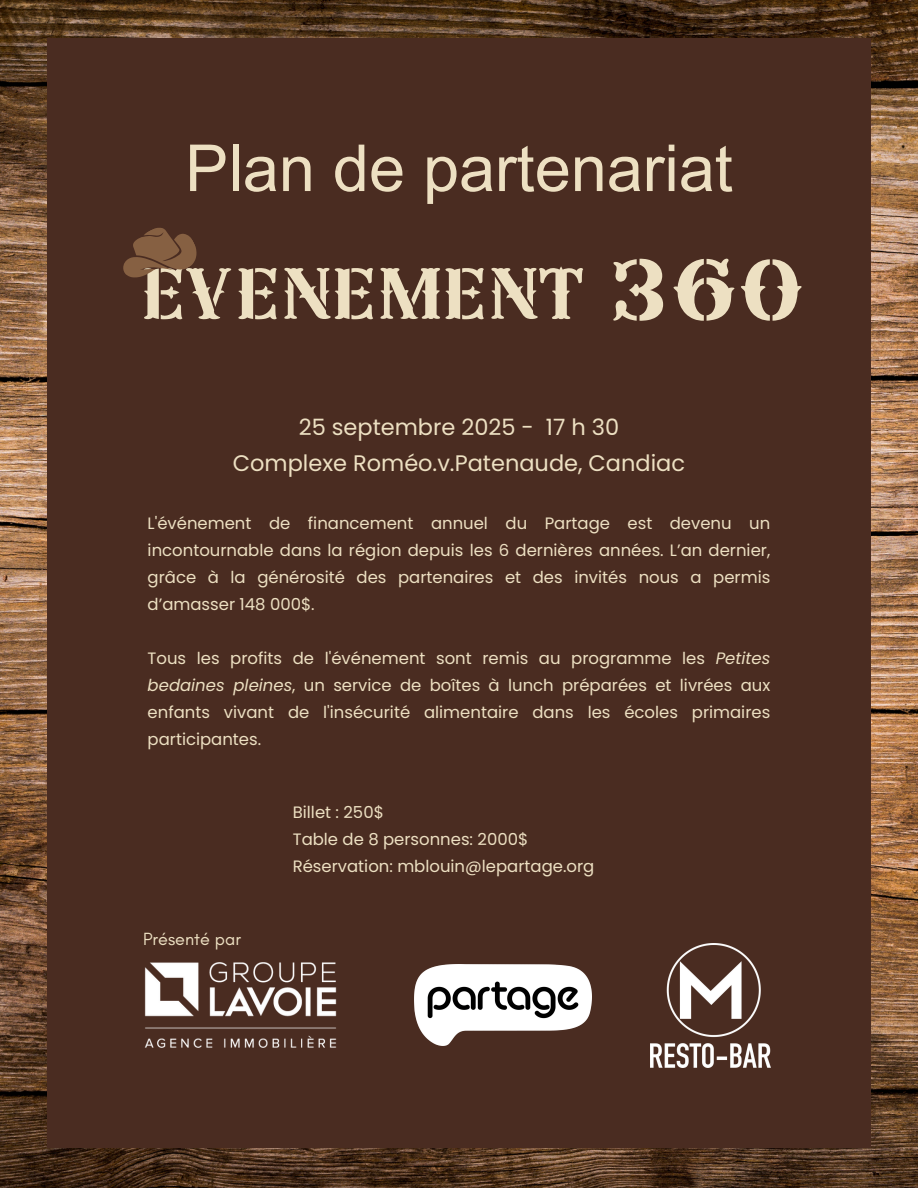
<style>
.page{position:relative;width:918px;height:1188px;background:#fff}
.page>*{position:absolute;margin:0;border:0;box-sizing:border-box;transform-origin:0 0}
.t1{font:149.7px "TS Country C NP";color:#ede0c2}
.t2{font:109.05px "TS Country C NP";color:#ede0c2}
.t3{font:64.8px "Arial MT Pro";color:#ede0c2}
.t4{font:22.5px/36px "Poppins";color:#ede0c2;text-align:center}
.t5{font:18px "Glacial Indifference";color:#ede0c2}
.t6{font:16.5px/27px "Poppins";color:#ede0c2;text-align:justify}
.s1{font-style:italic}
</style>
<div class="page">
<img style="left:0;top:0;width:918px;height:1188px">
<div style="left:47px;top:38px;width:824px;height:1110px;background:#4a2c21"></div>
<img style="left:414px;top:965px;width:177px;height:81px">
<img style="left:650px;top:943px;width:121px;height:124px">
<img style="left:144px;top:962px;width:193px;height:86px">
<svg style="left:123px;top:227px;width:74px;height:51px"></svg>
<h4 class="t3" style="left:185px;top:144px;width:549px">Plan de partenariat</h4>
<p class="t2" style="left:135px;top:237px;width:448px">EVENEMENT</p>
<p class="t1" style="left:600px;top:208px;width:199px">360</p>
<p class="t4" style="left:233px;top:409px;width:454px">25 septembre 2025 - 17 h 30<br>Complexe Roméo.v.Patenaude, Candiac</p>
<h3 class="t6" style="left:148px;top:509px;width:624px">L'événement de financement annuel du Partage est devenu un incontournable dans la région depuis les 6 dernières années. L’an dernier, grâce à la générosité des partenaires et des invités nous a permis d’amasser 148 000$.</h3>
<h1 class="t6" style="left:148px;top:644px;width:624px">Tous les profits de l'événement sont remis au programme les <span class="s1">Petites bedaines pleines</span>, un service de boîtes à lunch préparées et livrées aux enfants vivant de l'insécurité alimentaire dans les écoles primaires participantes.</h1>
<p class="t5" style="left:143px;top:928px;width:100px">Présenté par</p>
<p class="t6" style="left:293px;top:799px;width:93px">Billet : 250$</p>
<p class="t6" style="left:293px;top:826px;width:237px">Table de 8 personnes: 2000$</p>
<p class="t6" style="left:293px;top:853px;width:303px">Réservation: mblouin@lepartage.org</p>
</div>
